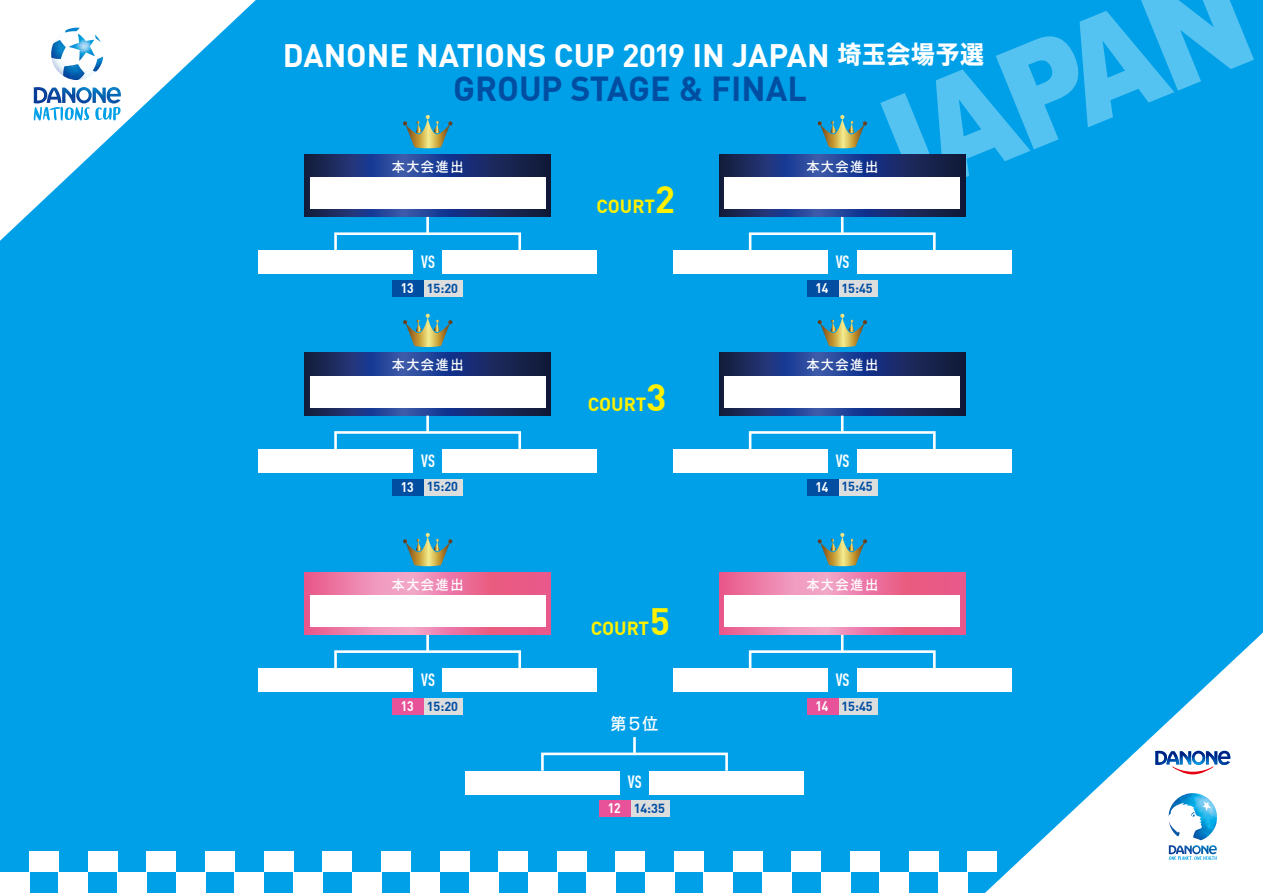
<style>
.page{position:relative;width:1263px;height:893px;background:#00a0e9}
.page>*{position:absolute;margin:0;border:0;box-sizing:border-box;transform-origin:0 0}
.t1{font:900 141px "Arial";color:#54c3f1;scale:.85 1}
.t2{font:700 34.05px "Adihaus DIN";color:#004ea2}
.t3{font:700 31.8px "Adihaus DIN";color:#fff}
.t4{font:700 18.6px "Adihaus DIN";letter-spacing:-.005em;color:#fff100}
.t5{font:700 condensed 17.4px "Adihaus DIN";letter-spacing:.005em;color:#fff;scale:.9 1}
.t6{font:16.95px "Ro NOW Std GB";color:#fff;scale:.95 1}
.t7{font:13.95px "Ro NOW Std GB";letter-spacing:.1em;color:#fff;scale:.95 1}
.t8{font:700 12.9px "Adihaus DIN";color:#004ea2}
.s1{font-family:"Ro NOW Std GE";font-weight:400;font-size:25.8px}
.s2{font-size:37.35px}
.s3{font-size:13.65px;color:#fff}
</style>
<div class="page">
<div style="left:0;top:872px;width:29px;height:21px;background:#fff"></div>
<div style="left:59px;top:872px;width:29px;height:21px;background:#fff"></div>
<div style="left:117px;top:872px;width:30px;height:21px;background:#fff"></div>
<div style="left:176px;top:872px;width:29px;height:21px;background:#fff"></div>
<div style="left:235px;top:872px;width:29px;height:21px;background:#fff"></div>
<div style="left:293px;top:872px;width:30px;height:21px;background:#fff"></div>
<div style="left:352px;top:872px;width:29px;height:21px;background:#fff"></div>
<div style="left:410px;top:872px;width:30px;height:21px;background:#fff"></div>
<div style="left:469px;top:872px;width:29px;height:21px;background:#fff"></div>
<div style="left:528px;top:872px;width:29px;height:21px;background:#fff"></div>
<div style="left:586px;top:872px;width:30px;height:21px;background:#fff"></div>
<div style="left:616px;top:852px;width:29px;height:20px;background:#fff"></div>
<div style="left:645px;top:872px;width:29px;height:21px;background:#fff"></div>
<div style="left:674px;top:852px;width:30px;height:20px;background:#fff"></div>
<div style="left:704px;top:872px;width:29px;height:21px;background:#fff"></div>
<div style="left:733px;top:852px;width:29px;height:20px;background:#fff"></div>
<div style="left:762px;top:872px;width:30px;height:21px;background:#fff"></div>
<div style="left:792px;top:852px;width:29px;height:20px;background:#fff"></div>
<div style="left:821px;top:872px;width:29px;height:21px;background:#fff"></div>
<div style="left:850px;top:852px;width:30px;height:20px;background:#fff"></div>
<div style="left:880px;top:872px;width:29px;height:21px;background:#fff"></div>
<div style="left:909px;top:852px;width:29px;height:20px;background:#fff"></div>
<div style="left:938px;top:872px;width:30px;height:21px;background:#fff"></div>
<div style="left:968px;top:852px;width:29px;height:20px;background:#fff"></div>
<div style="left:557px;top:852px;width:29px;height:20px;background:#fff"></div>
<div style="left:498px;top:852px;width:30px;height:20px;background:#fff"></div>
<div style="left:440px;top:852px;width:29px;height:20px;background:#fff"></div>
<div style="left:381px;top:852px;width:29px;height:20px;background:#fff"></div>
<div style="left:323px;top:852px;width:29px;height:20px;background:#fff"></div>
<div style="left:264px;top:852px;width:29px;height:20px;background:#fff"></div>
<div style="left:205px;top:852px;width:30px;height:20px;background:#fff"></div>
<div style="left:147px;top:852px;width:29px;height:20px;background:#fff"></div>
<div style="left:88px;top:852px;width:29px;height:20px;background:#fff"></div>
<div style="left:29px;top:852px;width:30px;height:20px;background:#fff"></div>
<img style="left:34px;top:87px;width:87px;height:17px">
<svg style="left:34px;top:107px;width:87px;height:14px"></svg>
<svg style="left:51px;top:28px;width:52px;height:52px"></svg>
<svg style="left:65px;top:28px;width:11px;height:5px"></svg>
<svg style="left:1155px;top:751px;width:75px;height:23px"></svg>
<svg style="left:1168px;top:793px;width:49px;height:49px"></svg>
<img style="left:1169px;top:845px;width:48px;height:9px">
<svg style="left:1169px;top:856px;width:47px;height:4px"></svg>
<img style="left:1176px;top:793px;width:16px;height:7px">
<div style="left:259px;top:251px;width:154px;height:23px;background:#fff"></div>
<div style="left:443px;top:251px;width:154px;height:23px;background:#fff"></div>
<div style="left:424px;top:280px;width:39px;height:17px;background:#dcdddd"></div>
<div style="left:392px;top:280px;width:32px;height:17px;background:#004ea2"></div>
<svg style="left:305px;top:154px;width:246px;height:63px;background:#243875"></svg>
<div style="left:310px;top:178px;width:235px;height:31px;background:#fff"></div>
<svg style="left:403px;top:115px;width:49px;height:34px;background:#53a3a7"></svg>
<svg style="left:333px;top:231px;width:189px;height:22px"></svg>
<hr style="left:426px;top:217px;width:3px;height:17px;background:#fff">
<div style="left:673px;top:251px;width:154px;height:23px;background:#fff"></div>
<div style="left:857px;top:251px;width:154px;height:23px;background:#fff"></div>
<div style="left:838px;top:280px;width:39px;height:17px;background:#dcdddd"></div>
<div style="left:807px;top:280px;width:31px;height:17px;background:#004ea2"></div>
<svg style="left:719px;top:154px;width:246px;height:63px;background:#243875"></svg>
<div style="left:725px;top:178px;width:235px;height:31px;background:#fff"></div>
<svg style="left:817px;top:115px;width:50px;height:34px;background:#51a2a9"></svg>
<svg style="left:747px;top:217px;width:190px;height:36px;background:#28afec"></svg>
<div style="left:465px;top:771px;width:154px;height:23px;background:#fff"></div>
<div style="left:650px;top:771px;width:154px;height:23px;background:#fff"></div>
<div style="left:631px;top:800px;width:39px;height:17px;background:#dcdddd"></div>
<div style="left:599px;top:800px;width:31px;height:17px;background:#e85298"></div>
<svg style="left:540px;top:751px;width:189px;height:22px"></svg>
<hr style="left:633px;top:737px;width:3px;height:17px;background:#fff">
<div style="left:259px;top:668px;width:154px;height:24px;background:#fff"></div>
<div style="left:443px;top:668px;width:154px;height:24px;background:#fff"></div>
<div style="left:424px;top:698px;width:39px;height:17px;background:#dcdddd"></div>
<div style="left:392px;top:698px;width:32px;height:17px;background:#e85298"></div>
<svg style="left:305px;top:572px;width:246px;height:63px;background:#ec7aa3"></svg>
<div style="left:310px;top:595px;width:235px;height:31px;background:#fff"></div>
<svg style="left:403px;top:533px;width:49px;height:34px;background:#53a3a7"></svg>
<svg style="left:333px;top:649px;width:189px;height:22px"></svg>
<hr style="left:426px;top:635px;width:3px;height:17px;background:#fff">
<div style="left:673px;top:668px;width:154px;height:24px;background:#fff"></div>
<div style="left:857px;top:668px;width:154px;height:24px;background:#fff"></div>
<div style="left:838px;top:698px;width:39px;height:17px;background:#dcdddd"></div>
<div style="left:807px;top:698px;width:31px;height:17px;background:#e85298"></div>
<svg style="left:719px;top:572px;width:246px;height:63px;background:#ec7aa3"></svg>
<div style="left:725px;top:595px;width:235px;height:31px;background:#fff"></div>
<svg style="left:817px;top:533px;width:50px;height:34px;background:#51a2a9"></svg>
<svg style="left:747px;top:635px;width:190px;height:36px;background:#28afec"></svg>
<div style="left:259px;top:449px;width:154px;height:24px;background:#fff"></div>
<div style="left:443px;top:449px;width:154px;height:24px;background:#fff"></div>
<div style="left:424px;top:479px;width:39px;height:17px;background:#dcdddd"></div>
<div style="left:392px;top:479px;width:32px;height:16px;background:#004ea2"></div>
<svg style="left:305px;top:353px;width:246px;height:63px;background:#243875"></svg>
<div style="left:310px;top:376px;width:235px;height:31px;background:#fff"></div>
<svg style="left:403px;top:314px;width:49px;height:33px;background:#55a3a5"></svg>
<svg style="left:333px;top:430px;width:189px;height:22px"></svg>
<hr style="left:426px;top:416px;width:3px;height:16px;background:#fff">
<div style="left:673px;top:449px;width:154px;height:24px;background:#fff"></div>
<div style="left:857px;top:449px;width:154px;height:24px;background:#fff"></div>
<div style="left:838px;top:479px;width:39px;height:17px;background:#dcdddd"></div>
<div style="left:807px;top:479px;width:31px;height:16px;background:#004ea2"></div>
<svg style="left:719px;top:353px;width:246px;height:63px;background:#243875"></svg>
<div style="left:725px;top:376px;width:235px;height:31px;background:#fff"></div>
<svg style="left:817px;top:314px;width:50px;height:33px;background:#53a2a7"></svg>
<svg style="left:747px;top:416px;width:190px;height:36px;background:#28afec"></svg>
<h1 class="t1" style="left:820px;top:71px;width:491px;rotate:-22deg">JAPAN</h1>
<h3 class="t3" style="left:283px;top:29px;width:703px">DANONE NATIONS CUP 2019 IN JAPAN <span class="s1">埼玉会場予選</span></h3>
<h2 class="t2" style="left:453px;top:61px;width:355px">GROUP STAGE &amp; FINAL</h2>
<p class="t7" style="left:392px;top:157px;width:77px">本大会進出</p>
<p class="t7" style="left:806px;top:157px;width:77px">本大会進出</p>
<h3 class="t4" style="left:596px;top:190px;width:80px">COURT<span class="s2">2</span></h3>
<h3 class="t5" style="left:421px;top:249px;width:17px">VS</h3>
<p class="t8" style="left:401px;top:277px;width:59px"><span class="s3">13</span> 15:20</p>
<h3 class="t5" style="left:836px;top:249px;width:17px">VS</h3>
<p class="t8" style="left:815px;top:277px;width:59px"><span class="s3">14</span> 15:45</p>
<p class="t7" style="left:392px;top:356px;width:77px">本大会進出</p>
<p class="t7" style="left:806px;top:356px;width:77px">本大会進出</p>
<h3 class="t4" style="left:588px;top:389px;width:80px">COURT<span class="s2">3</span></h3>
<h3 class="t5" style="left:421px;top:448px;width:17px">VS</h3>
<p class="t8" style="left:401px;top:476px;width:59px"><span class="s3">13</span> 15:20</p>
<h3 class="t5" style="left:836px;top:448px;width:17px">VS</h3>
<p class="t8" style="left:815px;top:476px;width:59px"><span class="s3">14</span> 15:45</p>
<p class="t7" style="left:392px;top:575px;width:77px">本大会進出</p>
<p class="t7" style="left:806px;top:575px;width:77px">本大会進出</p>
<h3 class="t4" style="left:591px;top:613px;width:80px">COURT<span class="s2">5</span></h3>
<h3 class="t5" style="left:421px;top:667px;width:17px">VS</h3>
<p class="t8" style="left:401px;top:695px;width:59px"><span class="s3">13</span> 15:20</p>
<h3 class="t5" style="left:836px;top:667px;width:17px">VS</h3>
<p class="t8" style="left:815px;top:695px;width:59px"><span class="s3">14</span> 15:45</p>
<h3 class="t6" style="left:610px;top:712px;width:52px">第５位</h3>
<h3 class="t5" style="left:628px;top:769px;width:17px">VS</h3>
<p class="t8" style="left:608px;top:797px;width:59px"><span class="s3">12</span> 14:35</p>
</div>
